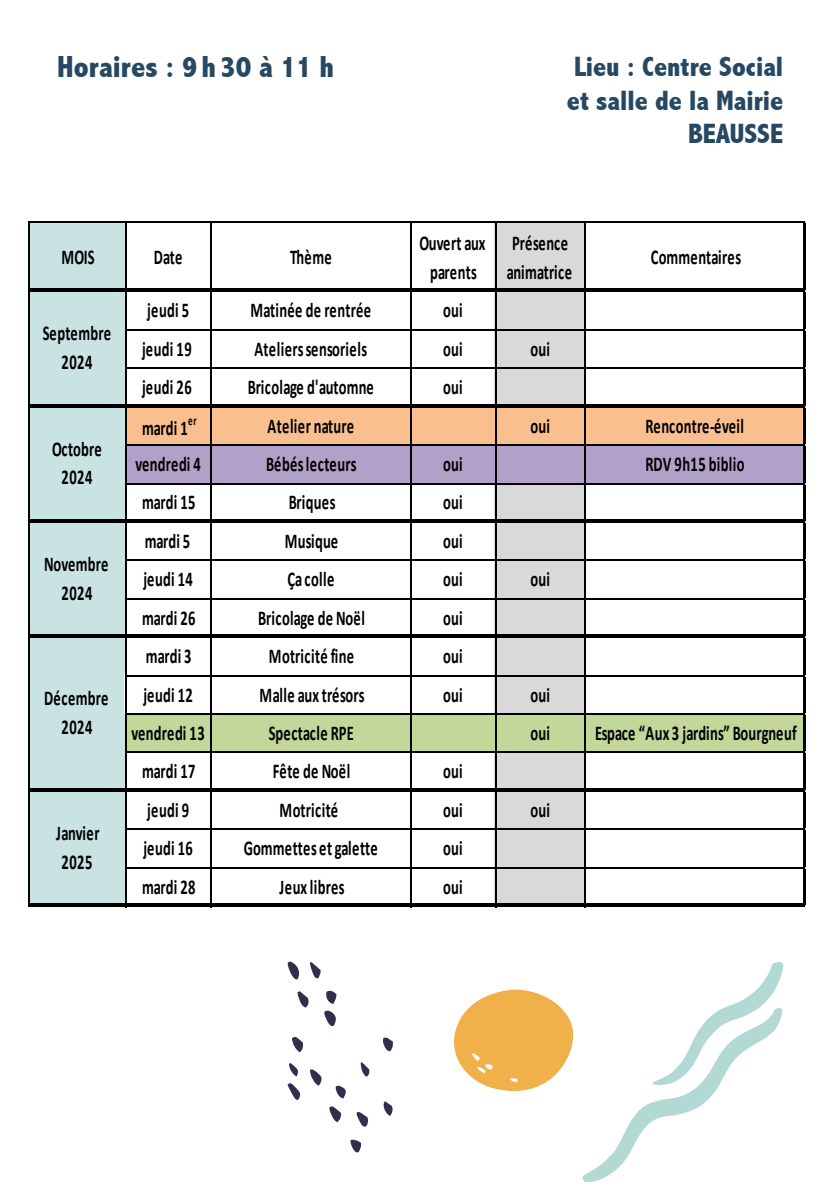
<style>
.page{position:relative;width:840px;height:1191px;background:#fff}
.page>*{position:absolute;margin:0;border:0;box-sizing:border-box;transform-origin:0 0}
.t1{font:800 condensed 30.6px "Abadi";color:#264862}
.t2{font:800 condensed 28px/33.6px "Abadi";color:#264862;text-align:right}
.t3{font:700 21.2px/28.8px "Calibri";letter-spacing:.01em;color:#000;text-align:center;scale:.69 1}
.t4{font:700 21.2px/28.8px "Calibri";letter-spacing:.035em;color:#000;scale:.69 1}
.t5{font:700 13.4px "Calibri";color:#000;scale:.69 1}
</style>
<div class="page">
<svg style="left:454px;top:989px;width:120px;height:102px"></svg>
<svg style="left:287px;top:961px;width:13px;height:19px"></svg>
<svg style="left:324px;top:1010px;width:12px;height:16px"></svg>
<svg style="left:329px;top:1106px;width:12px;height:16px"></svg>
<svg style="left:310px;top:1069px;width:11px;height:16px"></svg>
<svg style="left:292px;top:1037px;width:11px;height:15px"></svg>
<svg style="left:287px;top:1083px;width:13px;height:17px"></svg>
<svg style="left:297px;top:991px;width:12px;height:16px"></svg>
<svg style="left:356px;top:1112px;width:12px;height:15px"></svg>
<svg style="left:326px;top:990px;width:10px;height:13px"></svg>
<svg style="left:383px;top:1037px;width:10px;height:14px"></svg>
<svg style="left:350px;top:1139px;width:11px;height:14px"></svg>
<svg style="left:309px;top:962px;width:12px;height:16px"></svg>
<svg style="left:335px;top:1085px;width:11px;height:13px"></svg>
<svg style="left:383px;top:1101px;width:10px;height:15px"></svg>
<svg style="left:360px;top:1062px;width:9px;height:14px"></svg>
<svg style="left:289px;top:1063px;width:9px;height:13px"></svg>
<svg style="left:582px;top:961px;width:200px;height:221px"></svg>
<div style="left:30px;top:223px;width:96px;height:185px;background:#c8e3e2"></div>
<div style="left:494px;top:223px;width:91px;height:185px;background:#d9d9d9"></div>
<div style="left:30px;top:406px;width:96px;height:40px;background:#c8e3e2"></div>
<div style="left:125px;top:406px;width:680px;height:40px;background:#fabf8f"></div>
<div style="left:30px;top:444px;width:96px;height:40px;background:#c8e3e2"></div>
<div style="left:125px;top:444px;width:680px;height:40px;background:#b1a0c7"></div>
<div style="left:30px;top:482px;width:96px;height:194px;background:#c8e3e2"></div>
<div style="left:494px;top:482px;width:91px;height:194px;background:#d9d9d9"></div>
<div style="left:30px;top:674px;width:96px;height:41px;background:#c8e3e2"></div>
<div style="left:494px;top:674px;width:91px;height:41px;background:#d9d9d9"></div>
<div style="left:30px;top:713px;width:96px;height:40px;background:#c8e3e2"></div>
<div style="left:125px;top:713px;width:680px;height:40px;background:#c4d79b"></div>
<div style="left:30px;top:751px;width:96px;height:156px;background:#c8e3e2"></div>
<div style="left:494px;top:751px;width:91px;height:156px;background:#d9d9d9"></div>
<hr style="left:30px;top:221px;width:775px;height:2px;background:#000">
<hr style="left:125px;top:223px;width:1px;height:65px;background:#000">
<hr style="left:211px;top:223px;width:1px;height:65px;background:#000">
<hr style="left:410px;top:223px;width:1px;height:65px;background:#000">
<hr style="left:494px;top:223px;width:2px;height:65px;background:#000">
<hr style="left:584px;top:223px;width:1px;height:65px;background:#000">
<hr style="left:30px;top:288px;width:775px;height:4px;background:#000">
<hr style="left:126px;top:329px;width:676px;height:2px;background:#000">
<hr style="left:126px;top:367px;width:676px;height:2px;background:#000">
<hr style="left:125px;top:292px;width:1px;height:112px;background:#000">
<hr style="left:211px;top:292px;width:1px;height:112px;background:#000">
<hr style="left:410px;top:292px;width:1px;height:112px;background:#000">
<hr style="left:494px;top:292px;width:2px;height:112px;background:#000">
<hr style="left:584px;top:292px;width:1px;height:112px;background:#000">
<hr style="left:30px;top:404px;width:775px;height:4px;background:#000">
<hr style="left:126px;top:444px;width:676px;height:2px;background:#000">
<hr style="left:126px;top:482px;width:676px;height:2px;background:#000">
<hr style="left:125px;top:408px;width:1px;height:111px;background:#000">
<hr style="left:211px;top:408px;width:1px;height:111px;background:#000">
<hr style="left:410px;top:408px;width:1px;height:111px;background:#000">
<hr style="left:494px;top:408px;width:2px;height:111px;background:#000">
<hr style="left:584px;top:408px;width:1px;height:111px;background:#000">
<hr style="left:30px;top:519px;width:775px;height:4px;background:#000">
<hr style="left:126px;top:559px;width:676px;height:2px;background:#000">
<hr style="left:126px;top:598px;width:676px;height:2px;background:#000">
<hr style="left:125px;top:523px;width:1px;height:111px;background:#000">
<hr style="left:211px;top:523px;width:1px;height:111px;background:#000">
<hr style="left:410px;top:523px;width:1px;height:111px;background:#000">
<hr style="left:494px;top:523px;width:2px;height:111px;background:#000">
<hr style="left:584px;top:523px;width:1px;height:111px;background:#000">
<hr style="left:30px;top:634px;width:775px;height:4px;background:#000">
<hr style="left:126px;top:674px;width:676px;height:2px;background:#000">
<hr style="left:126px;top:713px;width:676px;height:2px;background:#000">
<hr style="left:126px;top:751px;width:676px;height:2px;background:#000">
<hr style="left:125px;top:638px;width:1px;height:150px;background:#000">
<hr style="left:211px;top:638px;width:1px;height:150px;background:#000">
<hr style="left:410px;top:638px;width:1px;height:150px;background:#000">
<hr style="left:494px;top:638px;width:2px;height:150px;background:#000">
<hr style="left:584px;top:638px;width:1px;height:150px;background:#000">
<hr style="left:30px;top:788px;width:775px;height:4px;background:#000">
<hr style="left:126px;top:828px;width:676px;height:2px;background:#000">
<hr style="left:126px;top:866px;width:676px;height:2px;background:#000">
<hr style="left:125px;top:792px;width:1px;height:111px;background:#000">
<hr style="left:211px;top:792px;width:1px;height:111px;background:#000">
<hr style="left:410px;top:792px;width:1px;height:111px;background:#000">
<hr style="left:494px;top:792px;width:2px;height:111px;background:#000">
<hr style="left:584px;top:792px;width:1px;height:111px;background:#000">
<hr style="left:30px;top:903px;width:775px;height:4px;background:#000">
<hr style="left:28px;top:221px;width:2px;height:686px;background:#000">
<hr style="left:802px;top:223px;width:3px;height:684px;background:#000">
<p class="t1" style="left:57px;top:49px;width:278px">Horaires : 9h30 à 11 h</p>
<p class="t2" style="left:566px;top:50px;width:218px">Lieu : Centre Social et salle de la Mairie<br>BEAUSSE</p>
<p class="t3" style="left:61px;top:242px;width:50px">MOIS</p>
<p class="t3" style="left:154px;top:242px;width:43px">Date</p>
<p class="t3" style="left:290px;top:242px;width:62px">Thème</p>
<p class="t3" style="left:419px;top:228px;width:97px">Ouvert aux parents</p>
<p class="t3" style="left:506px;top:228px;width:96px;text-align:left">Présence animatrice</p>
<p class="t3" style="left:650px;top:242px;width:132px">Commentaires</p>
<p class="t3" style="left:43px;top:319px;width:100px">Septembre<br>2024</p>
<p class="t3" style="left:52px;top:434px;width:73px">Octobre<br>2024</p>
<p class="t3" style="left:44px;top:549px;width:94px">Novembre<br>2024</p>
<p class="t4" style="left:44px;top:683px;width:94px;text-align:center">Décembre<br>2024</p>
<p class="t4" style="left:56px;top:818px;width:64px">Janvier<br>2025</p>
<p class="t3" style="left:147px;top:296px;width:62px">jeudi 5</p>
<p class="t3" style="left:250px;top:296px;width:176px">Matinée de rentrée</p>
<p class="t3" style="left:443px;top:296px;width:30px">oui</p>
<p class="t3" style="left:142px;top:334px;width:73px">jeudi 19</p>
<p class="t3" style="left:254px;top:334px;width:165px">Ateliers sensoriels</p>
<p class="t3" style="left:443px;top:334px;width:30px">oui</p>
<p class="t3" style="left:530px;top:334px;width:30px">oui</p>
<p class="t3" style="left:142px;top:372px;width:73px">jeudi 26</p>
<p class="t3" style="left:247px;top:372px;width:184px">Bricolage d'automne</p>
<p class="t3" style="left:443px;top:372px;width:30px">oui</p>
<p class="t3" style="left:142px;top:413px;width:68px">mardi 1</p>
<p class="t5" style="left:188px;top:411px;width:14px">er</p>
<p class="t3" style="left:267px;top:411px;width:127px">Atelier nature</p>
<p class="t3" style="left:530px;top:411px;width:30px">oui</p>
<p class="t3" style="left:645px;top:411px;width:144px">Rencontre-éveil</p>
<p class="t3" style="left:135px;top:449px;width:96px">vendredi 4</p>
<p class="t3" style="left:266px;top:449px;width:132px">Bébés lecteurs</p>
<p class="t3" style="left:443px;top:449px;width:30px">oui</p>
<p class="t3" style="left:645px;top:449px;width:145px">RDV 9h15 biblio</p>
<p class="t3" style="left:142px;top:488px;width:79px">mardi 15</p>
<p class="t3" style="left:288px;top:488px;width:69px">Briques</p>
<p class="t3" style="left:443px;top:488px;width:30px">oui</p>
<p class="t3" style="left:145px;top:526px;width:68px">mardi 5</p>
<p class="t3" style="left:284px;top:526px;width:79px">Musique</p>
<p class="t3" style="left:443px;top:526px;width:30px">oui</p>
<p class="t3" style="left:143px;top:564px;width:73px">jeudi 14</p>
<p class="t3" style="left:287px;top:564px;width:69px">Ça colle</p>
<p class="t3" style="left:443px;top:564px;width:30px">oui</p>
<p class="t3" style="left:530px;top:564px;width:30px">oui</p>
<p class="t3" style="left:142px;top:603px;width:79px">mardi 26</p>
<p class="t3" style="left:258px;top:603px;width:156px">Bricolage de Noël</p>
<p class="t3" style="left:443px;top:603px;width:30px">oui</p>
<p class="t3" style="left:146px;top:641px;width:68px">mardi 3</p>
<p class="t3" style="left:269px;top:641px;width:125px">Motricité fine</p>
<p class="t3" style="left:443px;top:641px;width:30px">oui</p>
<p class="t3" style="left:143px;top:680px;width:73px">jeudi 12</p>
<p class="t3" style="left:259px;top:680px;width:153px">Malle aux trésors</p>
<p class="t3" style="left:443px;top:680px;width:30px">oui</p>
<p class="t3" style="left:530px;top:680px;width:30px">oui</p>
<p class="t3" style="left:131px;top:718px;width:108px">vendredi 13</p>
<p class="t3" style="left:269px;top:718px;width:125px">Spectacle RPE</p>
<p class="t3" style="left:530px;top:718px;width:30px">oui</p>
<p class="t3" style="left:595px;top:718px;width:293px">Espace “Aux 3 jardins” Bourgneuf</p>
<p class="t3" style="left:142px;top:756px;width:79px">mardi 17</p>
<p class="t3" style="left:273px;top:756px;width:114px">Fête de Noël</p>
<p class="t3" style="left:443px;top:756px;width:30px">oui</p>
<p class="t3" style="left:147px;top:795px;width:62px">jeudi 9</p>
<p class="t3" style="left:279px;top:795px;width:87px">Motricité</p>
<p class="t3" style="left:443px;top:795px;width:30px">oui</p>
<p class="t3" style="left:530px;top:795px;width:30px">oui</p>
<p class="t3" style="left:143px;top:833px;width:73px">jeudi 16</p>
<p class="t3" style="left:244px;top:833px;width:196px">Gommettes et galette</p>
<p class="t3" style="left:443px;top:833px;width:30px">oui</p>
<p class="t3" style="left:142px;top:872px;width:79px">mardi 28</p>
<p class="t3" style="left:279px;top:872px;width:96px">Jeux libres</p>
<p class="t3" style="left:443px;top:872px;width:30px">oui</p>
</div>
